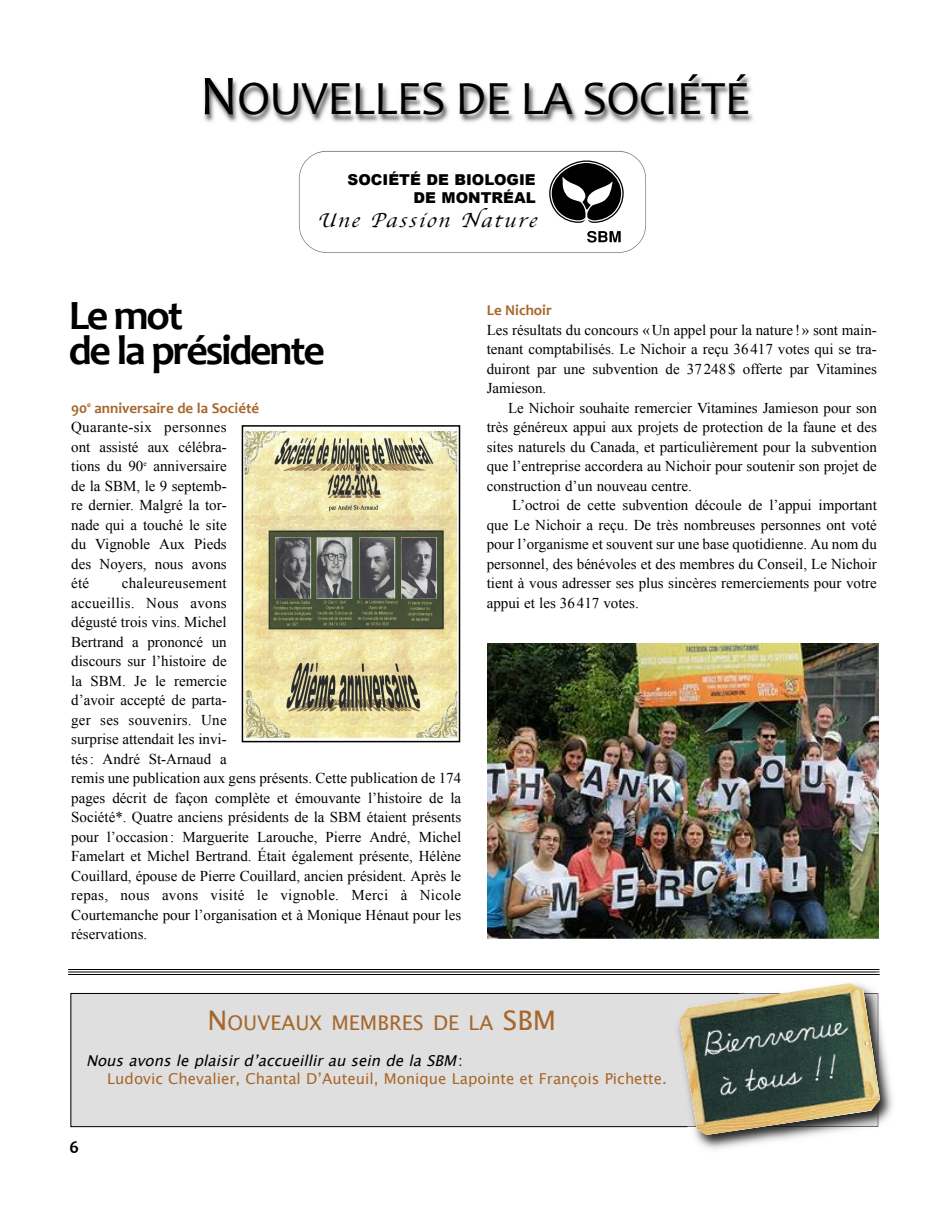
<style>
.page{position:relative;width:945px;height:1215px;background:#fff}
.page>*{position:absolute;margin:0;border:0;box-sizing:border-box;transform-origin:0 0}
.t1{font:48px "Candara";letter-spacing:-.015em;color:#000}
.t2{font:700 42px/34.5px "Candara";letter-spacing:-.055em;color:#000}
.t3{font:italic 21px "Apple Chancery";color:#000}
.t4{font:20.25px "Lucida Sans Unicode";color:#a7672c}
.t5{font:700 18px "Candara";color:#000}
.t6{font:15px/19.5px "Times New Roman";color:#000;text-align:justify}
.t7{font:15px/18px "Lucida Sans Unicode";color:#a7672c}
.t8{font:700 15px "Candara";color:#a7672c}
.t9{font:900 15px/18px "Arial";color:#000;text-align:right}
.s1{font-size:57px}
.s2{font-size:27px}
.s3{font-style:italic;color:#000}
.s4{color:#000}
</style>
<div class="page">
<svg style="left:587px;top:231px;width:34px;height:12px"></svg>
<svg style="left:549px;top:160px;width:75px;height:63px"></svg>
<div style="left:299px;top:151px;width:347px;height:102px;border:2px solid #808080;border-radius:28px"></div>
<img style="left:204px;top:76px;width:549px;height:75px">
<img style="left:316px;top:151px;width:313px;height:2px">
<div style="left:71px;top:993px;width:807px;height:134px;background:#dfdfdf"></div>
<div style="left:71px;top:993px;width:807px;height:134px;border:1px solid #000"></div>
<hr style="left:68px;top:969px;width:812px;height:1px;background:#000">
<hr style="left:68px;top:971px;width:812px;height:2px;background:#000">
<hr style="left:68px;top:974px;width:812px;height:1px;background:#000">
<img style="left:688px;top:972px;width:205px;height:177px">
<svg style="left:862px;top:972px;width:18px;height:3px"></svg>
<img style="left:679px;top:983px;width:201px;height:152px">
<img style="left:245px;top:428px;width:212px;height:311px">
<div style="left:242px;top:425px;width:218px;height:317px;border:2px solid #000"></div>
<img style="left:487px;top:643px;width:391px;height:296px">
<h1 class="t1" style="left:200px;top:69px;width:552px"><span class="s1">N</span>OUVELLES DE LA SOCIÉTÉ</h1>
<p class="t9" style="left:348px;top:170px;width:190px">SOCIÉTÉ DE BIOLOGIE<br>DE MONTRÉAL</p>
<h3 class="t3" style="left:317px;top:204px;width:225px">Une Passion Nature</h3>
<h2 class="t2" style="left:69px;top:298px;width:258px">Le mot<br>de la présidente</h2>
<p class="t8" style="left:71px;top:399px;width:189px">90<sup>e</sup> anniversaire de la Société</p>
<p class="t6" style="left:71px;top:418px;width:157px">Quarante-six personnes ont assisté aux célébra&shy;tions du 90<sup>e</sup> anniversaire de la SBM, le 9 septemb&shy;re dernier. Malgré la tor&shy;nade qui a touché le site du Vignoble Aux Pieds des Noyers, nous avons été</p>
<p class="t6" style="left:71px;top:574px;width:392px;text-align:left;text-indent:51px">chaleureusement<br>accueillis. Nous avons<br>dégusté trois vins. Michel<br>Bertrand a prononcé un<br>discours sur l’histoire de<br>la SBM. Je le remercie<br>d’avoir accepté de parta-<br>ger ses souvenirs. Une<br>surprise attendait les invi-<br>tés: André St-Arnaud a<br>remis une publication aux gens présents. Cette publication de 174 pages décrit de façon complète et émouvante l’histoire de la Société*. Quatre anciens présidents de la SBM étaient présents pour l’occasion : Marguerite Larouche, Pierre André, Michel Famelart et Michel Bertrand. Était également présente, Hélène Couillard, épouse de Pierre Couillard, ancien président. Après le repas, nous avons visité le vignoble. Merci à Nicole Courtemanche pour l’organisation et à Monique Hénaut pour les réservations.</p>
<p class="t8" style="left:487px;top:301px;width:67px">Le Nichoir</p>
<p class="t6" style="left:487px;top:320px;width:392px">Les résultats du concours «Un appel pour la nature ! » sont main&shy;tenant comptabilisés. Le Nichoir a reçu 36417 votes qui se tra&shy;duiront par une subvention de 37248$ offerte par Vitamines Jamieson.</p>
<p class="t6" style="left:487px;top:398px;width:392px;text-indent:21px">Le Nichoir souhaite remercier Vitamines Jamieson pour son très généreux appui aux projets de protection de la faune et des sites naturels du Canada, et particulièrement pour la subvention que l’entreprise accordera au Nichoir pour soutenir son projet de construction d’un nouveau centre.</p>
<p class="t6" style="left:487px;top:495px;width:392px;text-indent:26px">L’octroi de cette subvention découle de l’appui important que Le Nichoir a reçu. De très nombreuses personnes ont voté pour l’organisme et souvent sur une base quotidienne. Au nom du personnel, des bénévoles et des membres du Conseil, Le Nichoir tient à vous adresser ses plus sincères remerciements pour votre appui et les 36 417 votes.</p>
<h3 class="t4" style="left:208px;top:1008px;width:350px"><span class="s2">N</span>OUVEAUx MEMBRES DE LA <span class="s2">SBM</span></h3>
<p class="t7" style="left:107px;top:1052px;width:561px;text-indent:-21px"><span class="s3">Nous avons le plaisir d’accueillir au sein de la SBM</span> <span class="s4">:<br></span>Ludovic Chevalier, Chantal D’Auteuil, Monique Lapointe et François Pichette.</p>
<p class="t5" style="left:69px;top:1135px;width:11px">6</p>
</div>
